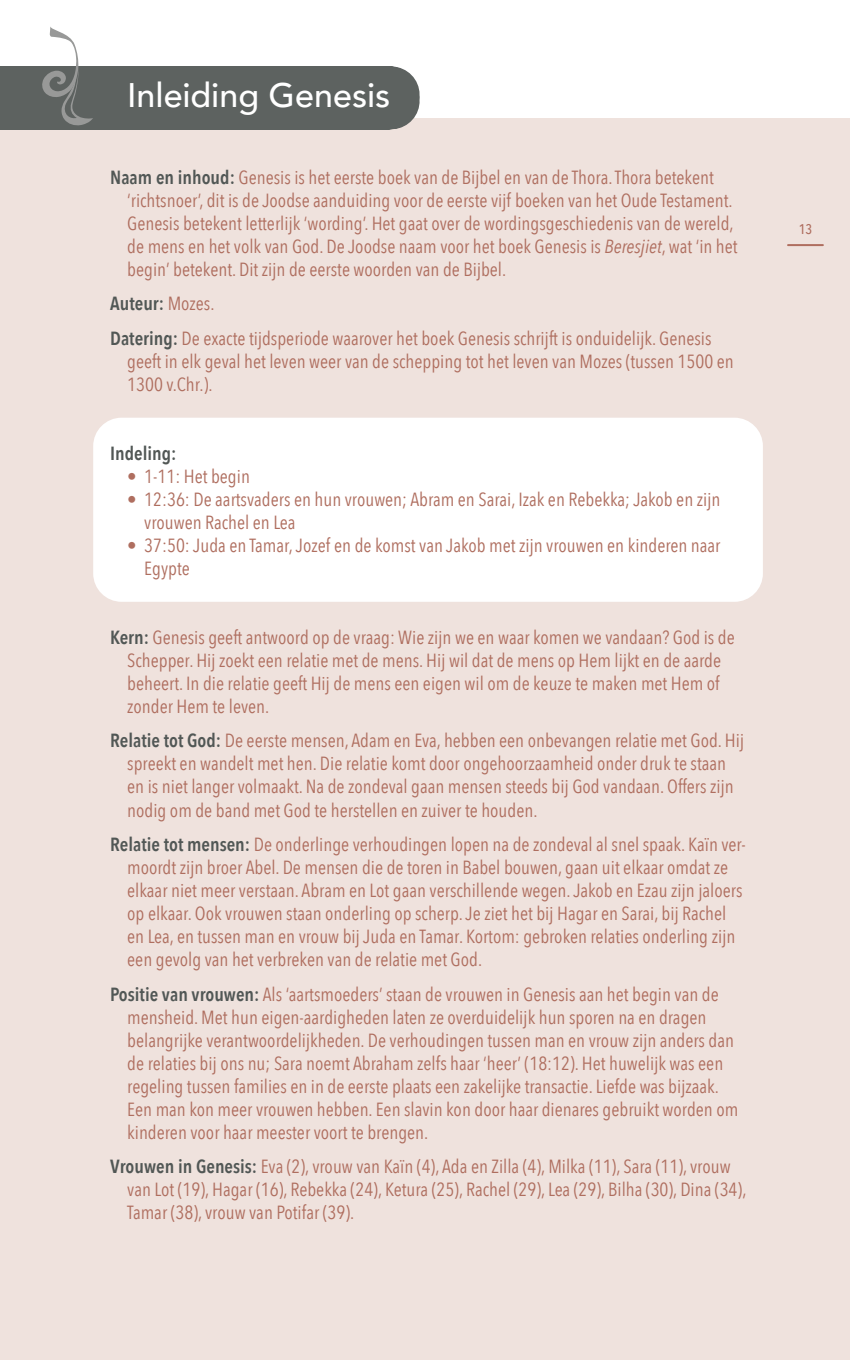
<style>
.page{position:relative;width:850px;height:1360px;background:#fff}
.page>*{position:absolute;margin:0;border:0;box-sizing:border-box;transform-origin:0 0}
.Inleidingtitel{font:500 34px "Avenir";color:#fff}
.Inleiding_body{font:19px/23px "Avenir Next Condensed";color:#af6e5f}
.Inleiding_body-2{font:600 19px "Avenir Next Condensed";color:#515755}
.Indelingkopje{font:600 19px "Avenir Next Condensed";color:#515755}
.t1{font:500 14px "Avenir Next Condensed";color:#af6e5f}
.s1{font-weight:600;color:#515755}
.s2{font-style:italic}
.s3{font-weight:400;color:#af6e5f}
</style>
<div class="page">
<div style="left:0;top:118px;width:849px;height:1241px;background:#efe2dd"></div>
<div style="left:93px;top:417px;width:669px;height:184px;background:#fff;border-radius:28px"></div>
<div style="left:0;top:94px;width:418px;height:7px;background:#5d6260"></div>
<hr style="left:390px;top:66px;width:1px;height:57px;background:#5d6260">
<hr style="left:390px;top:73px;width:1px;height:56px;background:#5d6260">
<hr style="left:787px;top:244px;width:35px;height:2px;background:#af6e5f">
<svg style="left:0;top:27px;width:390px;height:102px"></svg>
<p class="Inleidingtitel" style="left:127px;top:66px;width:264px">Inleiding Genesis</p>
<p class="Inleiding_body" style="left:127px;top:164px;width:611px;text-indent:-17px"><span class="s1">Naam en inhoud:</span> Genesis is het eerste boek van de Bijbel en van de Thora. Thora betekent ‘richtsnoer’, dit is de Joodse aanduiding voor de eerste vijf boeken van het Oude Testament.<br>Genesis betekent letterlijk ‘wording’. Het gaat over de wordingsgeschiedenis van de wereld, de mens en het volk van God. De Joodse naam voor het boek Genesis is <span class="s2">Beresjiet</span>, wat ‘in het begin’ betekent. Dit zijn de eerste woorden van de Bijbel.</p>
<p class="Inleiding_body-2" style="left:110px;top:287px;width:106px">Auteur: <span class="s3">Mozes.</span></p>
<p class="Inleiding_body" style="left:127px;top:325px;width:607px;text-indent:-17px"><span class="s1">Datering:</span> De exacte tijdsperiode waarover het boek Genesis schrijft is onduidelijk. Genesis geeft in elk geval het leven weer van de schepping tot het leven van Mozes (tussen 1500 en<br>1300 v.Chr.).</p>
<p class="Indelingkopje" style="left:110px;top:436px;width:68px">Indeling:</p>
<p class="Inleiding_body" style="left:127px;top:463px;width:124px">• 1-11: Het begin</p>
<p class="Inleiding_body" style="left:144px;top:486px;width:577px;text-indent:-17px">• 12:36: De aartsvaders en hun vrouwen; Abram en Sarai, Izak en Rebekka; Jakob en zijn vrouwen Rachel en Lea</p>
<p class="Inleiding_body" style="left:144px;top:532px;width:577px;text-indent:-17px">• 37:50: Juda en Tamar, Jozef en de komst van Jakob met zijn vrouwen en kinderen naar<br>Egypte</p>
<p class="Inleiding_body" style="left:127px;top:624px;width:608px;text-indent:-17px"><span class="s1">Kern:</span> Genesis geeft antwoord op de vraag: Wie zijn we en waar komen we vandaan? God is de Schepper. Hij zoekt een relatie met de mens. Hij wil dat de mens op Hem lijkt en de aarde beheert. In die relatie geeft Hij de mens een eigen wil om de keuze te maken met Hem of zonder Hem te leven.</p>
<p class="Inleiding_body" style="left:127px;top:728px;width:618px;text-indent:-17px"><span class="s1">Relatie tot God:</span> De eerste mensen, Adam en Eva, hebben een onbevangen relatie met God. Hij spreekt en wandelt met hen. Die relatie komt door ongehoorzaamheid onder druk te staan en is niet langer volmaakt. Na de zondeval gaan mensen steeds bij God vandaan. Offers zijn nodig om de band met God te herstellen en zuiver te houden.</p>
<p class="Inleiding_body" style="left:127px;top:831px;width:619px;text-indent:-17px"><span class="s1">Relatie tot mensen:</span> De onderlinge verhoudingen lopen na de zondeval al snel spaak. Kaïn ver&shy;moordt zijn broer Abel. De mensen die de toren in Babel bouwen, gaan uit elkaar omdat ze elkaar niet meer verstaan. Abram en Lot gaan verschillende wegen. Jakob en Ezau zijn jaloers op elkaar. Ook vrouwen staan onderling op scherp. Je ziet het bij Hagar en Sarai, bij Rachel en Lea, en tussen man en vrouw bij Juda en Tamar. Kortom: gebroken relaties onderling zijn een gevolg van het verbreken van de relatie met God.</p>
<p class="Inleiding_body" style="left:127px;top:981px;width:612px;text-indent:-17px"><span class="s1">Positie van vrouwen:</span> Als ‘aartsmoeders’ staan de vrouwen in Genesis aan het begin van de mensheid. Met hun eigen-aardigheden laten ze overduidelijk hun sporen na en dragen belangrijke verantwoordelijkheden. De verhoudingen tussen man en vrouw zijn anders dan de relaties bij ons nu; Sara noemt Abraham zelfs haar ‘heer’ (18:12). Het huwelijk was een regeling tussen families en in de eerste plaats een zakelijke transactie. Liefde was bijzaak.<br>Een man kon meer vrouwen hebben. Een slavin kon door haar dienares gebruikt worden om kinderen voor haar meester voort te brengen.</p>
<p class="Inleiding_body" style="left:127px;top:1154px;width:620px;text-indent:-17px"><span class="s1">Vrouwen in Genesis:</span> Eva (2), vrouw van Kaïn (4), Ada en Zilla (4), Milka (11), Sara (11), vrouw van Lot (19), Hagar (16), Rebekka (24), Ketura (25), Rachel (29), Lea (29), Bilha (30), Dina (34),<br>Tamar (38), vrouw van Potifar (39).</p>
<p class="t1" style="left:798px;top:220px;width:15px">13</p>
</div>
